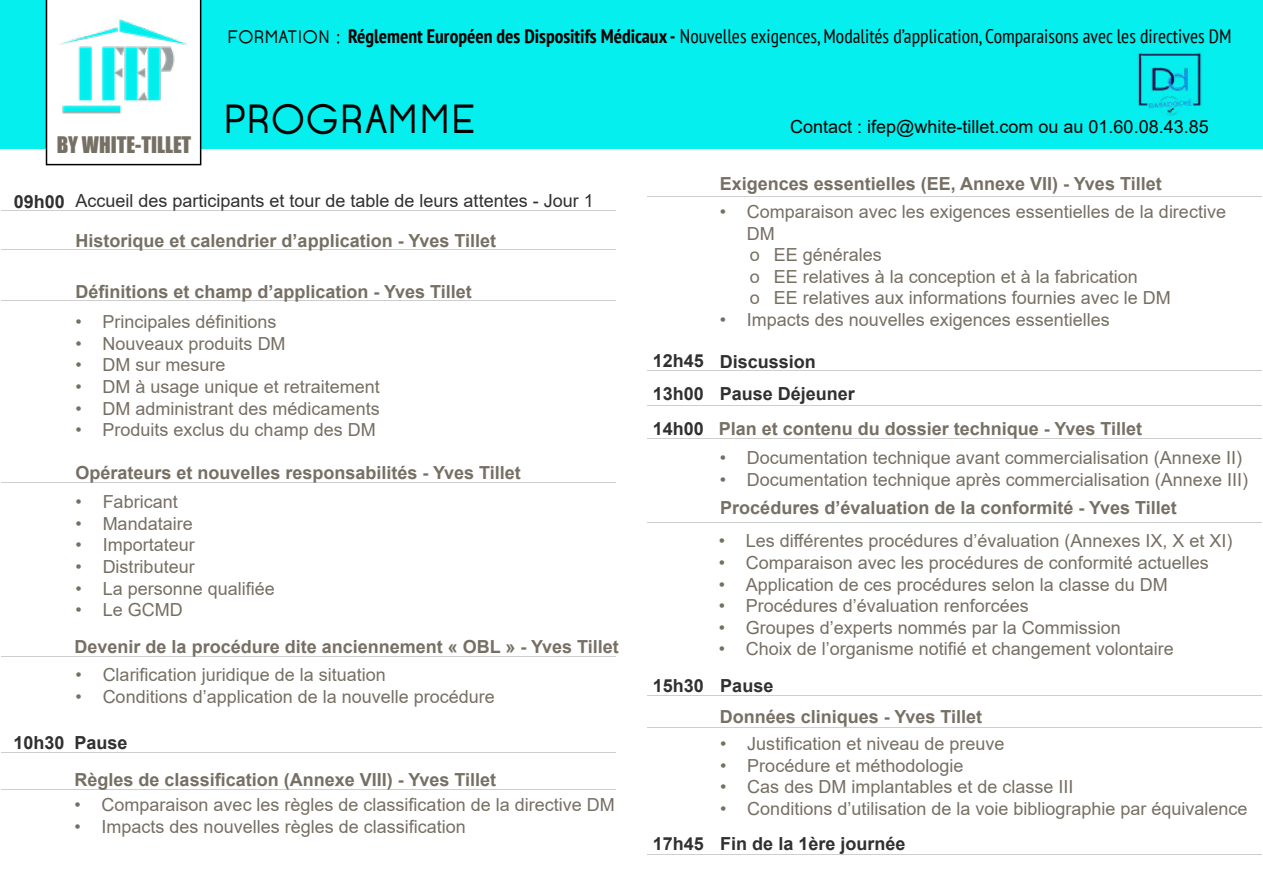
<style>
.page{position:relative;width:1263px;height:893px;background:#fff}
.page>*{position:absolute;margin:0;border:0;box-sizing:border-box;transform-origin:0 0}
.t1{font:40.5px "Opificio";color:#000}
.t2{font:21px "Impact";color:#766f64}
.t3{font:condensed 19.5px "PT Sans";color:#000}
.t4{font:18px/21.6px "Arial";color:#766f64}
.t5{font:700 18px "Arial";color:#766f64}
.t6{font:700 18px/32.5px "Arial";color:#303030}
.t7{font:18px "Arial";color:#303030}
.t8{font:18px "Arial";color:#000}
.s1{font-family:"Opificio";font-stretch:normal;font-size:18px}
.s2{font-weight:700}
.s3{color:#303030}
</style>
<div class="page">
<div style="left:0;top:0;width:1263px;height:149px;background:#05efef"></div>
<svg style="left:46px;top:0;width:155px;height:165px"></svg>
<hr style="left:1px;top:210px;width:615px;height:1px;background:#cecece">
<hr style="left:2px;top:656px;width:614px;height:1px;background:#cecece">
<hr style="left:1px;top:482px;width:615px;height:1px;background:#cecece">
<hr style="left:646px;top:196px;width:615px;height:1px;background:#cecece">
<hr style="left:646px;top:370px;width:615px;height:1px;background:#cecece">
<hr style="left:646px;top:522px;width:615px;height:1px;background:#cecece">
<hr style="left:646px;top:727px;width:615px;height:1px;background:#cecece">
<hr style="left:2px;top:752px;width:614px;height:1px;background:#cecece">
<hr style="left:1px;top:789px;width:615px;height:1px;background:#cecece">
<img style="left:1138px;top:52px;width:64px;height:64px">
<hr style="left:1px;top:249px;width:615px;height:1px;background:#cecece">
<hr style="left:1px;top:300px;width:615px;height:1px;background:#cecece">
<hr style="left:646px;top:405px;width:615px;height:1px;background:#cecece">
<hr style="left:646px;top:438px;width:615px;height:1px;background:#cecece">
<hr style="left:646px;top:695px;width:615px;height:1px;background:#cecece">
<hr style="left:646px;top:853px;width:615px;height:1px;background:#cecece">
<p class="t2" style="left:57px;top:128px;width:136px">BY WHITE-TILLET</p>
<p class="t3" style="left:227px;top:24px;width:1006px"><span class="s1">FORMATION :</span> <span class="s2">Réglement Européen des Dispositifs Médicaux -</span> Nouvelles exigences, Modalités d’application, Comparaisons avec les directives DM</p>
<h1 class="t1" style="left:223px;top:95px;width:254px">PROGRAMME</h1>
<p class="t8" style="left:790px;top:114px;width:420px">Contact : ifep@white-tillet.com ou au 01.60.08.43.85</p>
<p class="t7" style="left:14px;top:189px;width:581px"><span class="s2">09h00</span> Accueil des participants et tour de table de leurs attentes - Jour 1</p>
<p class="t5" style="left:76px;top:228px;width:422px">Historique et calendrier d’application - Yves Tillet</p>
<p class="t5" style="left:75px;top:279px;width:398px">Définitions et champ d’application - Yves Tillet</p>
<p class="t4" style="left:76px;top:311px;width:203px">• Principales définitions</p>
<p class="t4" style="left:76px;top:333px;width:212px">• Nouveaux produits DM</p>
<p class="t4" style="left:76px;top:354px;width:152px">• DM sur mesure</p>
<p class="t4" style="left:76px;top:376px;width:306px">• DM à usage unique et retraitement</p>
<p class="t4" style="left:76px;top:397px;width:306px">• DM administrant des médicaments</p>
<p class="t4" style="left:76px;top:419px;width:302px">• Produits exclus du champ des DM</p>
<p class="t5" style="left:75px;top:460px;width:447px">Opérateurs et nouvelles responsabilités - Yves Tillet</p>
<p class="t4" style="left:76px;top:491px;width:104px">• Fabricant</p>
<p class="t4" style="left:76px;top:513px;width:119px">• Mandataire</p>
<p class="t4" style="left:76px;top:534px;width:121px">• Importateur</p>
<p class="t4" style="left:76px;top:556px;width:121px">• Distributeur</p>
<p class="t4" style="left:76px;top:577px;width:201px">• La personne qualifiée</p>
<p class="t4" style="left:76px;top:599px;width:109px">• Le GCMD</p>
<p class="t5" style="left:75px;top:634px;width:546px">Devenir de la procédure dite anciennement « OBL » - Yves Tillet</p>
<p class="t4" style="left:76px;top:664px;width:312px">• Clarification juridique de la situation</p>
<p class="t4" style="left:76px;top:685px;width:421px">• Conditions d’application de la nouvelle procédure</p>
<p class="t6" style="left:13px;top:727px;width:116px">10h30 Pause</p>
<p class="t5" style="left:75px;top:767px;width:423px">Règles de classification (Annexe VIII) - Yves Tillet</p>
<p class="t4" style="left:75px;top:794px;width:542px">• Comparaison avec les règles de classification de la directive DM</p>
<p class="t4" style="left:75px;top:816px;width:393px">• Impacts des nouvelles règles de classification</p>
<p class="t5" style="left:720px;top:171px;width:443px">Exigences essentielles (EE, Annexe VII) - Yves Tillet</p>
<p class="t4" style="left:747px;top:201px;width:481px;text-indent:-27px">• Comparaison avec les exigences essentielles de la directive DM<br>o EE générales<br>o EE relatives à la conception et à la fabrication<br>o EE relatives aux informations fournies avec le DM</p>
<p class="t4" style="left:720px;top:309px;width:392px">• Impacts des nouvelles exigences essentielles</p>
<p class="t6" style="left:653px;top:345px;width:204px">12h45 Discussion<br>13h00 Pause Déjeuner</p>
<p class="t5" style="left:653px;top:416px;width:491px"><span class="s3">14h00</span> Plan et contenu du dossier technique - Yves Tillet</p>
<p class="t4" style="left:720px;top:447px;width:524px">• Documentation technique avant commercialisation (Annexe II)</p>
<p class="t4" style="left:720px;top:468px;width:530px">• Documentation technique après commercialisation (Annexe III)</p>
<p class="t5" style="left:720px;top:495px;width:458px">Procédures d’évaluation de la conformité - Yves Tillet</p>
<p class="t4" style="left:719px;top:530px;width:515px">• Les différentes procédures d’évaluation (Annexes IX, X et XI)</p>
<p class="t4" style="left:719px;top:552px;width:492px">• Comparaison avec les procédures de conformité actuelles</p>
<p class="t4" style="left:719px;top:573px;width:451px">• Application de ces procédures selon la classe du DM</p>
<p class="t4" style="left:719px;top:595px;width:312px">• Procédures d’évaluation renforcées</p>
<p class="t4" style="left:719px;top:616px;width:404px">• Groupes d’experts nommés par la Commission</p>
<p class="t4" style="left:719px;top:638px;width:457px">• Choix de l’organisme notifié et changement volontaire</p>
<p class="t6" style="left:653px;top:670px;width:122px">15h30 Pause</p>
<p class="t5" style="left:720px;top:704px;width:264px">Données cliniques - Yves Tillet</p>
<p class="t4" style="left:720px;top:733px;width:286px">• Justification et niveau de preuve</p>
<p class="t4" style="left:720px;top:754px;width:245px">• Procédure et méthodologie</p>
<p class="t4" style="left:720px;top:776px;width:355px">• Cas des DM implantables et de classe III</p>
<p class="t4" style="left:720px;top:798px;width:529px">• Conditions d’utilisation de la voie bibliographie par équivalence</p>
<p class="t6" style="left:653px;top:828px;width:254px">17h45 Fin de la 1ère journée</p>
</div>
